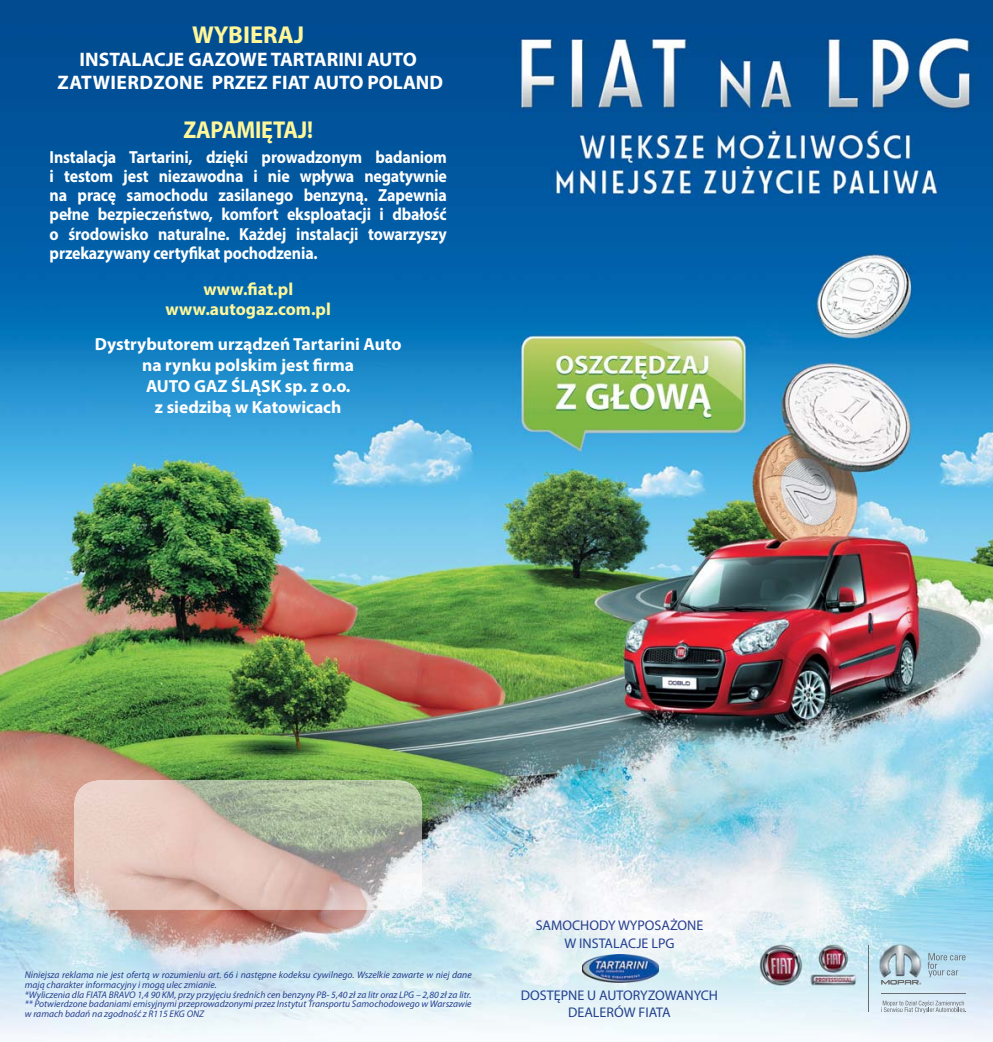
<style>
.page{position:relative;width:993px;height:1042px;background:#fff}
.page>*{position:absolute;margin:0;border:0;box-sizing:border-box;transform-origin:0 0}
.t1{font:700 24.5px "Myriad Pro";letter-spacing:-.005em;color:#fff799;scale:.91 1}
.t2{font:700 24.5px "Myriad Pro";letter-spacing:-.005em;color:#fff799}
.t3{font:700 19.6px/22.8px "Myriad Pro";color:#fff;text-align:center}
.t4{font:700 17.5px/19.2px "Myriad Pro";color:#fff;text-align:justify;scale:.91 1}
.t5{font:700 17.5px/21px "Myriad Pro";color:#fff;text-align:center}
.t6{font:700 17.5px/19.2px "Myriad Pro";color:#fff799;text-align:center}
.t7{font:14px/17.2px "Myriad Pro";color:#25408e;text-align:center}
.t8{font:italic 9.62px/9.8px "Myriad Pro";color:#25408e}
</style>
<div class="page">
<img style="left:0;top:0;width:992px;height:1039px">
<img style="left:582px;top:954px;width:76px;height:28px">
<img style="left:74px;top:780px;width:348px;height:129px;border-radius:25px">
<hr style="left:868px;top:945px;width:1px;height:67px;background:#6d6e70">
<hr style="left:880px;top:993px;width:85px;height:1px;background:#6d6e70">
<svg style="left:927px;top:953px;width:38px;height:24px"></svg>
<img style="left:878px;top:943px;width:44px;height:44px">
<img style="left:880px;top:980px;width:40px;height:4px">
<img style="left:808px;top:942px;width:49px;height:45px">
<img style="left:753px;top:937px;width:55px;height:55px">
<svg style="left:880px;top:1000px;width:86px;height:13px"></svg>
<h1 class="t2" style="left:192px;top:26px;width:114px">WYBIERAJ</h1>
<h2 class="t3" style="left:57px;top:50px;width:387px">INSTALACJE GAZOWE TARTARINI AUTO<br>ZATWIERDZONE PRZEZ FIAT AUTO POLAND</h2>
<h1 class="t1" style="left:183px;top:121px;width:144px">ZAPAMIĘTAJ!</h1>
<p class="t4" style="left:50px;top:149px;width:438px">Instalacja Tartarini, dzięki prowadzonym badaniom i testom jest niezawodna i nie wpływa negatywnie na pracę samochodu zasilanego benzyną. Zapewnia pełne bezpieczeństwo, komfort eksploatacji i dbałość o środowisko naturalne. Każdej instalacji towarzyszy przekazywany certyfikat pochodzenia.</p>
<h3 class="t6" style="left:166px;top:282px;width:167px">www.fiat.pl www.autogaz.com.pl</h3>
<h3 class="t5" style="left:95px;top:336px;width:308px">Dystrybutorem urządzeń Tartarini Auto na rynku polskim jest firma<br>AUTO GAZ ŚLĄSK sp. z o.o.<br>z siedzibą w Katowicach</h3>
<p class="t8" style="left:25px;top:971px;width:448px">Niniejsza reklama nie jest ofertą w rozumieniu art. 66 i następne kodeksu cywilnego. Wszelkie zawarte w niej dane mają charakter informacyjny i mogą ulec zmianie.<br>*Wyliczenia dla FIATA BRAVO 1,4 90 KM, przy przyjęciu średnich cen benzyny PB- 5,40 zł za litr oraz LPG – 2,80 zł za litr. ** Potwierdzone badaniami emisyjnymi przeprowadzonymi przez Instytut Transportu Samochodowego w Warszawie w ramach badań na zgodność z R115 EKG ONZ</p>
<h3 class="t7" style="left:535px;top:918px;width:169px">SAMOCHODY WYPOSAŻONE<br>W INSTALACJE LPG</h3>
<h3 class="t7" style="left:520px;top:988px;width:199px">DOSTĘPNE U AUTORYZOWANYCH<br>DEALERÓW FIATA</h3>
</div>
